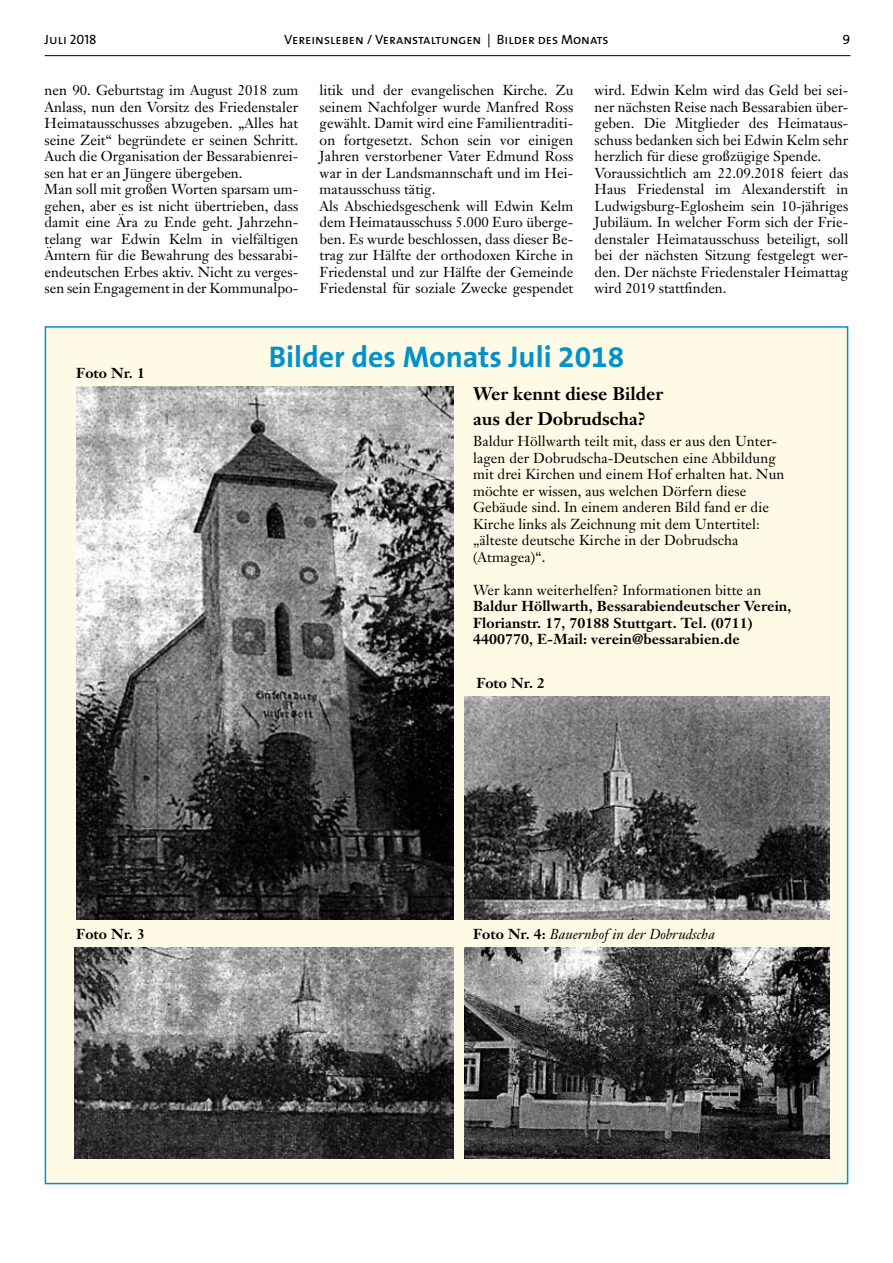
<style>
.page{position:relative;width:893px;height:1263px;background:#fff}
.page>*{position:absolute;margin:0;border:0;box-sizing:border-box;transform-origin:0 0}
.t1{font:700 30px "The Sans B7";color:#0092ca}
.t2{font:700 18px/25.5px "Janson Text";color:#000}
.t3{font:14.25px/16.5px "Janson Text";color:#000}
.t4{font:700 14.25px/16.5px "Janson Text";letter-spacing:.005em;color:#000}
.t5{font:italic 14.25px "Janson Text";letter-spacing:.005em;color:#000}
.t6{font:13.5px "The Sans Caps";color:#000}
.s1{font-weight:700;font-style:normal}
</style>
<div class="page">
<hr style="left:45px;top:55px;width:805px;height:1px;background:#000">
<div style="left:45px;top:327px;width:803px;height:856px;background:#fffae5"></div>
<img style="left:76px;top:386px;width:378px;height:534px">
<img style="left:75px;top:948px;width:379px;height:211px">
<img style="left:465px;top:948px;width:364px;height:211px">
<img style="left:465px;top:696px;width:364px;height:224px">
<p class="t6" style="left:45px;top:28px;width:53px">Juli 2018</p>
<p class="t6" style="left:284px;top:28px;width:326px">Vereinsleben / Veranstaltungen | Bilder des Monats</p>
<p class="t6" style="left:843px;top:28px;width:9px">9</p>
<p class="t3" style="left:45px;top:82px;width:255px">nen 90. Geburtstag im August 2018 zum Anlass, nun den Vorsitz des Friedenstaler Heimatausschusses abzugeben. „Alles hat seine Zeit“ begründete er seinen Schritt.<br>Auch die Organisation der Bessarabienrei&shy;sen hat er an Jüngere übergeben.<br>Man soll mit großen Worten sparsam um&shy;gehen, aber es ist nicht übertrieben, dass damit eine Ära zu Ende geht. Jahrzehn&shy;telang war Edwin Kelm in vielfältigen Ämtern für die Bewahrung des bessarabi&shy;endeutschen Erbes aktiv. Nicht zu verges&shy;sen sein Engagement in der Kommunalpo-</p>
<p class="t3" style="left:320px;top:82px;width:255px">litik und der evangelischen Kirche. Zu seinem Nachfolger wurde Manfred Ross gewählt. Damit wird eine Familientraditi&shy;on fortgesetzt. Schon sein vor einigen Jahren verstorbener Vater Edmund Ross war in der Landsmannschaft und im Hei&shy;matausschuss tätig.<br>Als Abschiedsgeschenk will Edwin Kelm dem Heimatausschuss 5.000 Euro überge&shy;ben. Es wurde beschlossen, dass dieser Be&shy;trag zur Hälfte der orthodoxen Kirche in Friedenstal und zur Hälfte der Gemeinde Friedenstal für soziale Zwecke gespendet</p>
<p class="t3" style="left:595px;top:82px;width:255px">wird. Edwin Kelm wird das Geld bei sei&shy;ner nächsten Reise nach Bessarabien über&shy;geben. Die Mitglieder des Heimataus&shy;schuss bedanken sich bei Edwin Kelm sehr herzlich für diese großzügige Spende.<br>Voraussichtlich am 22.09.2018 feiert das Haus Friedenstal im Alexanderstift in Ludwigsburg-Eglosheim sein 10-jähriges Jubiläum. In welcher Form sich der Frie&shy;denstaler Heimatausschuss beteiligt, soll bei der nächsten Sitzung festgelegt wer&shy;den. Der nächste Friedenstaler Heimattag wird 2019 stattfinden.</p>
<p class="t4" style="left:76px;top:364px;width:70px">Foto Nr. 1</p>
<h1 class="t1" style="left:269px;top:341px;width:357px">Bilder des Monats Juli 2018</h1>
<p class="t2" style="left:473px;top:381px;width:192px">Wer kennt diese Bilder aus der Dobrudscha?</p>
<p class="t3" style="left:473px;top:433px;width:313px">Baldur Höllwarth teilt mit, dass er aus den Unter&shy;lagen der Dobrudscha-Deutschen eine Abbildung mit drei Kirchen und einem Hof erhalten hat. Nun möchte er wissen, aus welchen Dörfern diese Gebäude sind. In einem anderen Bild fand er die Kirche links als Zeichnung mit dem Untertitel: „älteste deutsche Kirche in der Dobrudscha (Atmagea)“.</p>
<p class="t3" style="left:473px;top:581px;width:290px">Wer kann weiterhelfen? Informationen bitte an</p>
<p class="t4" style="left:473px;top:598px;width:320px">Baldur Höllwarth, Bessarabiendeutscher Verein,<br>Florianstr. 17, 70188 Stuttgart. Tel. (0711)<br>4400770, E-Mail: verein@bessarabien.de</p>
<p class="t4" style="left:476px;top:674px;width:70px">Foto Nr. 2</p>
<p class="t4" style="left:76px;top:925px;width:70px">Foto Nr. 3</p>
<p class="t5" style="left:473px;top:925px;width:244px"><span class="s1">Foto Nr. 4:</span> Bauernhof in der Dobrudscha</p>
</div>
